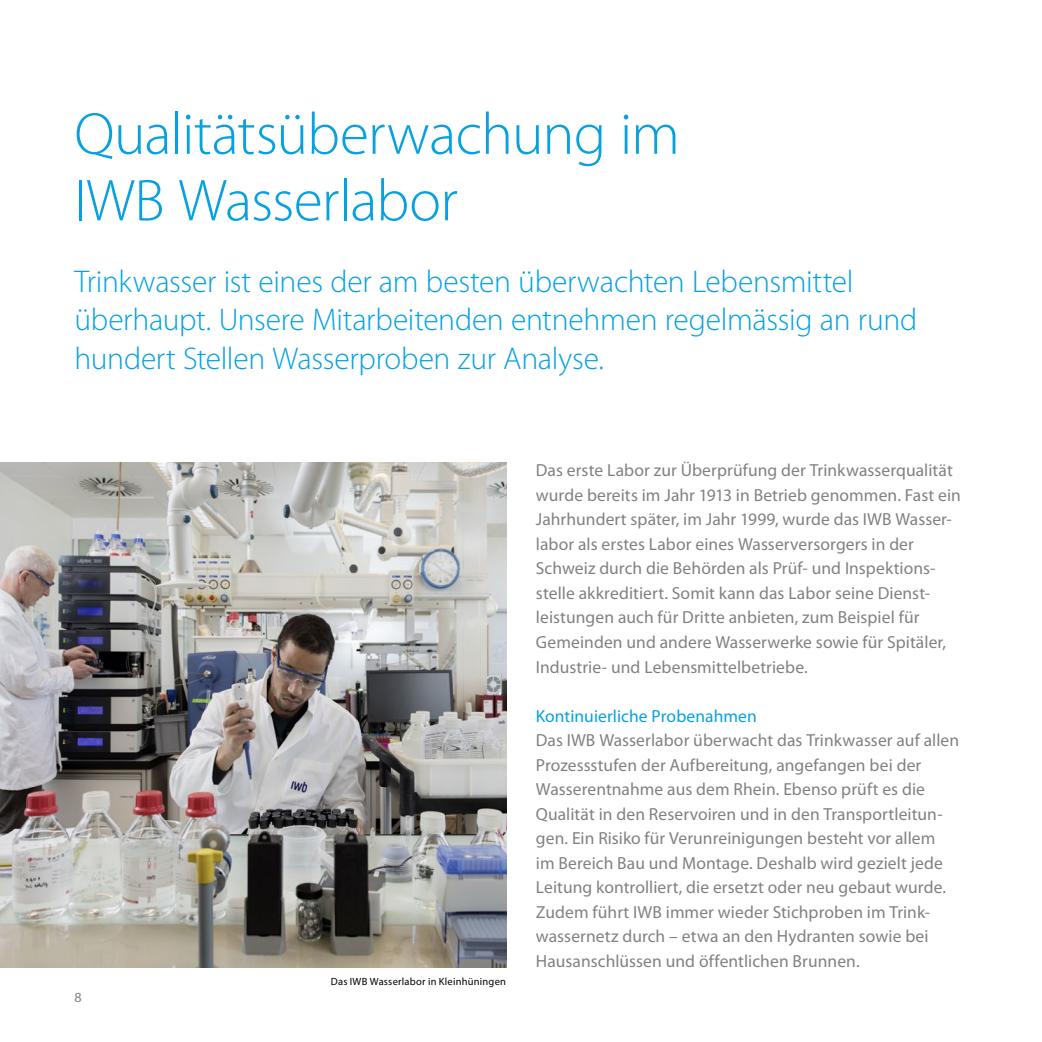
<style>
.page{position:relative;width:1042px;height:1042px;background:#fff}
.page>*{position:absolute;margin:0;border:0;box-sizing:border-box;transform-origin:0 0}
.t1{font:300 59.5px/66.5px "Myriad Pro";letter-spacing:-.015em;color:#07a1e2}
.t2{font:300 31.5px/38.5px "Myriad Pro";letter-spacing:-.01em;color:#07a1e2}
.t3{font:17.5px/24.5px "Myriad Pro";letter-spacing:.005em;color:#818180}
.t4{font:17.5px "Myriad Pro";letter-spacing:.005em;color:#07a1e2}
.t5{font:14px "Myriad Pro";color:#818180}
.t6{font:10.5px "Myriad Pro";letter-spacing:.02em;color:#000}
</style>
<div class="page">
<img style="left:0;top:463px;width:506px;height:504px">
<h1 class="t1" style="left:74px;top:100px;width:607px">Qualitätsüberwachung im<br>IWB Wasserlabor</h1>
<h2 class="t2" style="left:74px;top:261px;width:844px">Trinkwasser ist eines der am besten überwachten Lebensmittel überhaupt. Unsere Mitarbeitenden entnehmen regelmässig an rund hundert Stellen Wasserproben zur Analyse.</h2>
<p class="t5" style="left:74px;top:988px;width:9px">8</p>
<p class="t6" style="left:331px;top:975px;width:177px">Das IWB Wasserlabor in Kleinhüningen</p>
<p class="t3" style="left:536px;top:458px;width:426px">Das erste Labor zur Überprüfung der Trinkwasserqualität wurde bereits im Jahr 1913 in Betrieb genommen. Fast ein Jahrhundert später, im Jahr 1999, wurde das IWB Wasser-- labor als erstes Labor eines Wasserversorgers in der Schweiz durch die Behörden als Prüf- und Inspektions&shy;stelle akkreditiert. Somit kann das Labor seine Dienst&shy;leistungen auch für Dritte anbieten, zum Beispiel für Gemeinden und andere Wasserwerke sowie für Spitäler, Industrie- und Lebensmittelbetriebe.</p>
<p class="t4" style="left:536px;top:705px;width:222px">Kontinuierliche Probenahmen</p>
<p class="t3" style="left:536px;top:727px;width:425px">Das IWB Wasserlabor überwacht das Trinkwasser auf allen Prozessstufen der Aufbereitung, angefangen bei der Wasserentnahme aus dem Rhein. Ebenso prüft es die Qualität in den Reservoiren und in den Transportleitun&shy;gen. Ein Risiko für Verunreinigungen besteht vor allem<br>im Bereich Bau und Montage. Deshalb wird gezielt jede Leitung kontrolliert, die ersetzt oder neu gebaut wurde.<br>Zudem führt IWB immer wieder Stichproben im Trink&shy;wassernetz durch – etwa an den Hydranten sowie bei Hausanschlüssen und öffentlichen Brunnen.</p>
</div>
